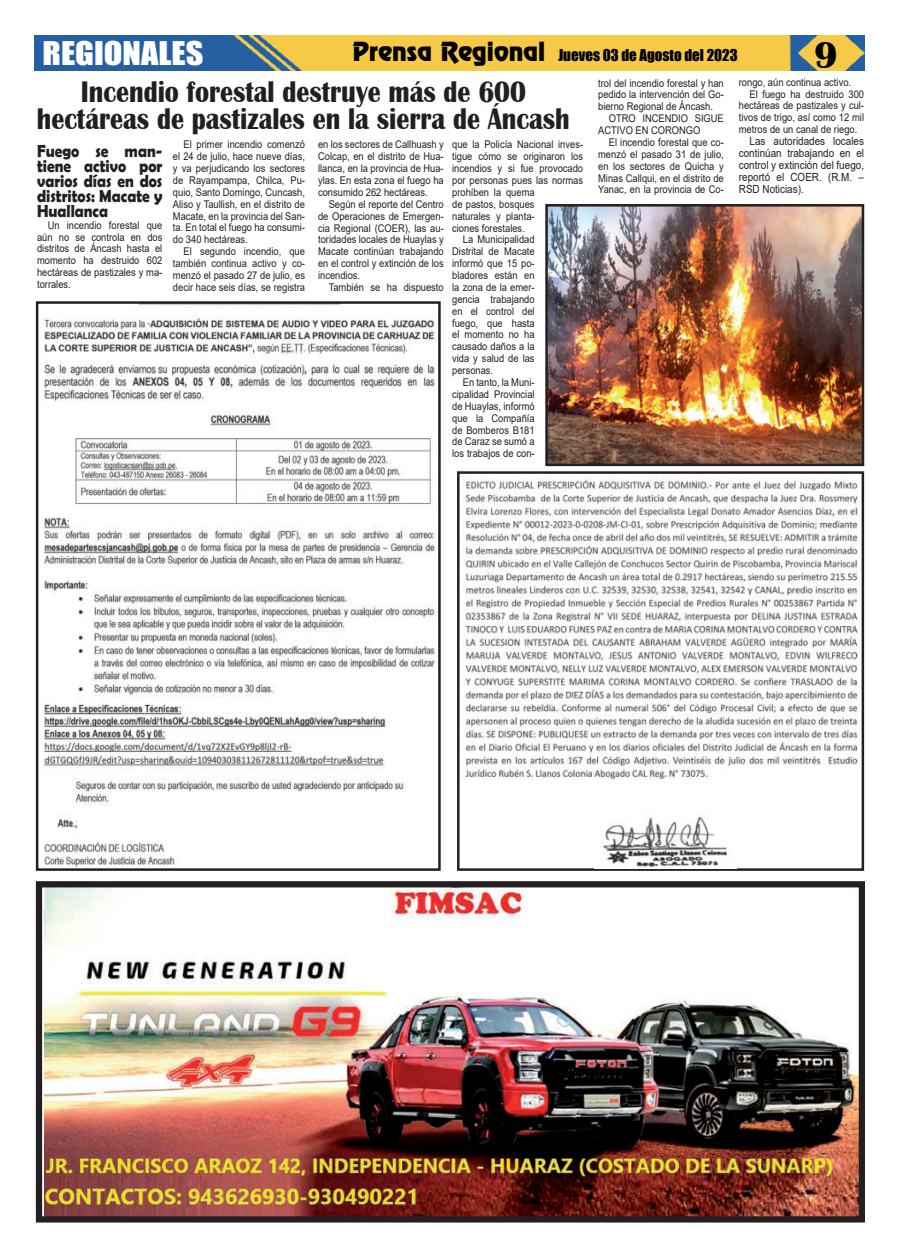
<style>
.page{position:relative;width:900px;height:1258px;background:#fff}
.page>*{position:absolute;margin:0;border:0;box-sizing:border-box;transform-origin:0 0}
.t1{font:700 38.75px "Britannic";color:#020000}
.t2{font:700 30.62px/26.2px "Britannic";color:#231f20;text-align:center;scale:.85 1}
.t3{font:30px "Impact";color:#fff;scale:1.14 1}
.t4{font:700 17.5px/15px "Berlin Sans FB Demi";color:#231f20;text-align:justify;scale:.88 1}
.t5{font:15px "Impact";color:#000}
.t6{font:11.25px/12px "Arial";color:#231f20;text-align:justify;scale:.88 1}
.t7{font:10.62px/11.9px "Arial";color:#231f20;text-align:justify;scale:.88 1}
.s1{font-family:"Renfrew Normal";font-size:23.75px;color:#020000}
</style>
<div class="page">
<img style="left:34px;top:35px;width:831px;height:36px">
<img style="left:43px;top:305px;width:394px;height:562px">
<div style="left:36px;top:301px;width:405px;height:570px;border:3px solid #231f20"></div>
<img style="left:45px;top:888px;width:813px;height:327px">
<div style="left:36px;top:881px;width:829px;height:341px;border:6px solid #231f20"></div>
<img style="left:463px;top:477px;width:395px;height:303px">
<div style="left:457px;top:471px;width:407px;height:400px;border:3px solid #231f20"></div>
<img style="left:594px;top:813px;width:143px;height:55px">
<img style="left:549px;top:208px;width:311px;height:254px">
<div style="left:545px;top:204px;width:319px;height:262px;border:3px solid #231f20"></div>
<h3 class="t3" style="left:43px;top:39px;width:143px">REGIONALES</h3>
<h3 class="t5" style="left:352px;top:48px;width:387px"><span class="s1">Prensa Regional</span> Jueves 03 de Agosto del 2023</h3>
<h1 class="t1" style="left:814px;top:35px;width:25px">9</h1>
<h2 class="t2" style="left:37px;top:79px;width:629px">Incendio forestal destruye más de 600 hectáreas de pastizales en la sierra de Áncash</h2>
<h3 class="t4" style="left:37px;top:144px;width:144px">Fuego se man&shy;tiene activo por varios días en dos distritos: Macate y Huallanca</h3>
<p class="t7" style="left:37px;top:220px;width:144px;text-indent:11px">Un incendio forestal que aún no se controla en dos distritos de Áncash hasta el momento ha destruido 602 hectáreas de pastizales y ma&shy;torrales.</p>
<p class="t7" style="left:739px;top:77px;width:129px">rongo, aún continua activo.</p>
<p class="t7" style="left:750px;top:89px;width:132px">El fuego ha destruido 300</p>
<p class="t7" style="left:739px;top:101px;width:144px">hectáreas de pastizales y cul-</p>
<p class="t7" style="left:739px;top:113px;width:144px">tivos de trigo, así como 12 mil</p>
<p class="t7" style="left:739px;top:125px;width:136px">metros de un canal de riego.</p>
<p class="t6" style="left:739px;top:136px;width:144px;text-indent:11px">Las autoridades locales continúan trabajando en el control y extinción del fuego, reportó el COER. (R.M. – RSD Noticias).</p>
<p class="t7" style="left:598px;top:78px;width:144px">trol del incendio forestal y han pedido la intervención del Go&shy;bierno Regional de Áncash.</p>
<p class="t7" style="left:598px;top:112px;width:144px;text-indent:11px">OTRO INCENDIO SIGUE<br>ACTIVO EN CORONGO</p>
<p class="t7" style="left:598px;top:137px;width:144px;text-indent:11px">El incendio forestal que co&shy;menzó el pasado 31 de julio, en los sectores de Quicha y Minas Callqui, en el distrito de Yanac, en la provincia de Co-</p>
<p class="t7" style="left:318px;top:139px;width:144px">en los sectores de Callhuash y Colcap, en el distrito de Hua&shy;llanca, en la provincia de Hua&shy;ylas. En esta zona el fuego ha consumido 262 hectáreas.</p>
<p class="t7" style="left:318px;top:198px;width:144px;text-indent:11px">Según el reporte del Centro de Operaciones de Emergen&shy;cia Regional (COER), las au&shy;toridades locales de Huaylas y Macate continúan trabajando en el control y extinción de los incendios.</p>
<p class="t7" style="left:329px;top:282px;width:132px">También se ha dispuesto</p>
<p class="t7" style="left:173px;top:140px;width:152px;text-indent:11px">El primer incendio comenzó el 24 de julio, hace nueve días, y va perjudicando los sectores de Rayampampa, Chilca, Pu&shy;quio, Santo Domingo, Cuncash, Aliso y Taullish, en el distrito de Macate, en la provincia del San&shy;ta. En total el fuego ha consumi&shy;do 340 hectáreas.</p>
<p class="t7" style="left:173px;top:247px;width:152px;text-indent:11px">El segundo incendio, que también continua activo y co&shy;menzó el pasado 27 de julio, es decir hace seis días, se registra</p>
<p class="t7" style="left:452px;top:140px;width:150px">que la Policía Nacional inves-</p>
<p class="t7" style="left:452px;top:152px;width:150px">tigue cómo se originaron los</p>
<p class="t7" style="left:452px;top:163px;width:150px">incendios y si fue provocado</p>
<p class="t7" style="left:452px;top:175px;width:150px">por personas pues las normas</p>
<p class="t7" style="left:452px;top:187px;width:95px">prohíben la quema</p>
<p class="t7" style="left:452px;top:199px;width:95px">de pastos, bosques</p>
<p class="t7" style="left:452px;top:211px;width:95px">naturales y planta-</p>
<p class="t7" style="left:452px;top:223px;width:84px">ciones forestales.</p>
<p class="t7" style="left:463px;top:235px;width:83px">La Municipalidad</p>
<p class="t7" style="left:452px;top:247px;width:95px">Distrital de Macate</p>
<p class="t7" style="left:452px;top:258px;width:95px">informó que 15 po-</p>
<p class="t7" style="left:452px;top:270px;width:95px">bladores están en</p>
<p class="t7" style="left:452px;top:282px;width:95px">la zona de la emer-</p>
<p class="t7" style="left:452px;top:294px;width:95px">gencia trabajando</p>
<p class="t7" style="left:452px;top:306px;width:95px">en el control del</p>
<p class="t7" style="left:452px;top:318px;width:95px">fuego, que hasta</p>
<p class="t7" style="left:452px;top:330px;width:95px">el momento no ha</p>
<p class="t7" style="left:452px;top:342px;width:95px">causado daños a la</p>
<p class="t7" style="left:452px;top:353px;width:95px">vida y salud de las</p>
<p class="t7" style="left:452px;top:365px;width:48px">personas.</p>
<p class="t7" style="left:463px;top:377px;width:83px">En tanto, la Muni-</p>
<p class="t7" style="left:452px;top:389px;width:95px">cipalidad Provincial</p>
<p class="t7" style="left:452px;top:401px;width:95px">de Huaylas, informó</p>
<p class="t7" style="left:452px;top:412px;width:95px">que la Compañía</p>
<p class="t7" style="left:452px;top:425px;width:95px">de Bomberos B181</p>
<p class="t7" style="left:452px;top:436px;width:95px">de Caraz se sumó a</p>
<p class="t7" style="left:452px;top:449px;width:95px">los trabajos de con-</p>
</div>
